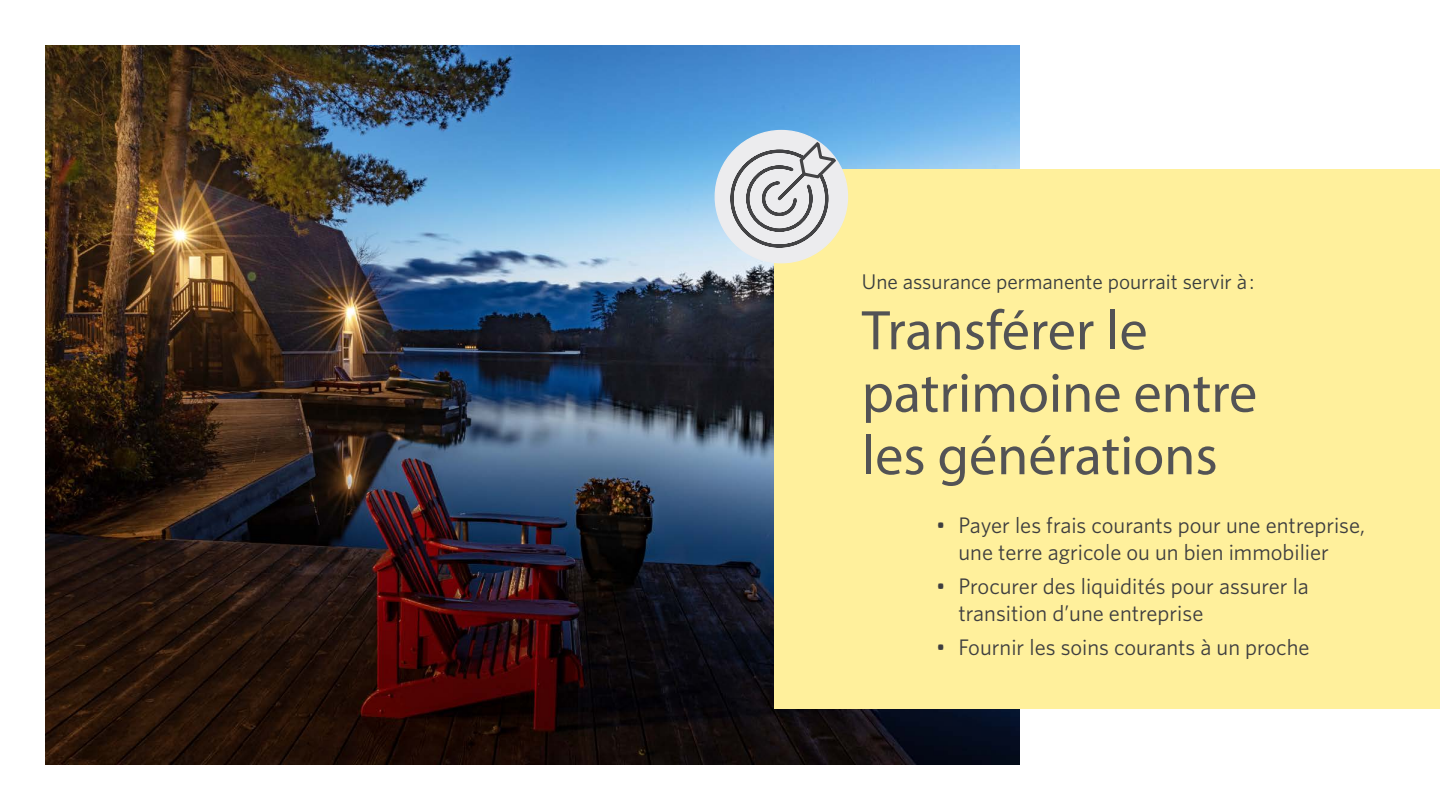
<style>
.page{position:relative;width:1440px;height:810px;background:#fff}
.page>*{position:absolute;margin:0;border:0;box-sizing:border-box;transform-origin:0 0}
.t1{font:56.25px/62.5px "Myriad Pro";color:#535355}
.t2{font:22.5px/27px "Whitney";color:#3e3e3f}
.t3{font:21.25px "Whitney";color:#393d3f}
</style>
<div class="page">
<img style="left:45px;top:45px;width:974px;height:720px">
<div style="left:774px;top:169px;width:666px;height:540px;background:#fff09c"></div>
<div style="left:715px;top:130px;width:133px;height:133px;background:#ececee;border-radius:50%"></div>
<svg style="left:730px;top:141px;width:107px;height:107px"></svg>
<p class="t3" style="left:862px;top:269px;width:394px">Une assurance permanente pourrait servir à :</p>
<p class="t1" style="left:862px;top:298px;width:397px">Transférer le patrimoine entre les générations</p>
<p class="t2" style="left:958px;top:511px;width:408px;text-indent:-22px">• Payer les frais courants pour une entreprise, une terre agricole ou un bien immobilier</p>
<p class="t2" style="left:958px;top:572px;width:352px;text-indent:-22px">• Procurer des liquidités pour assurer la transition d’une entreprise</p>
<p class="t2" style="left:936px;top:634px;width:375px">• Fournir les soins courants à un proche</p>
</div>
